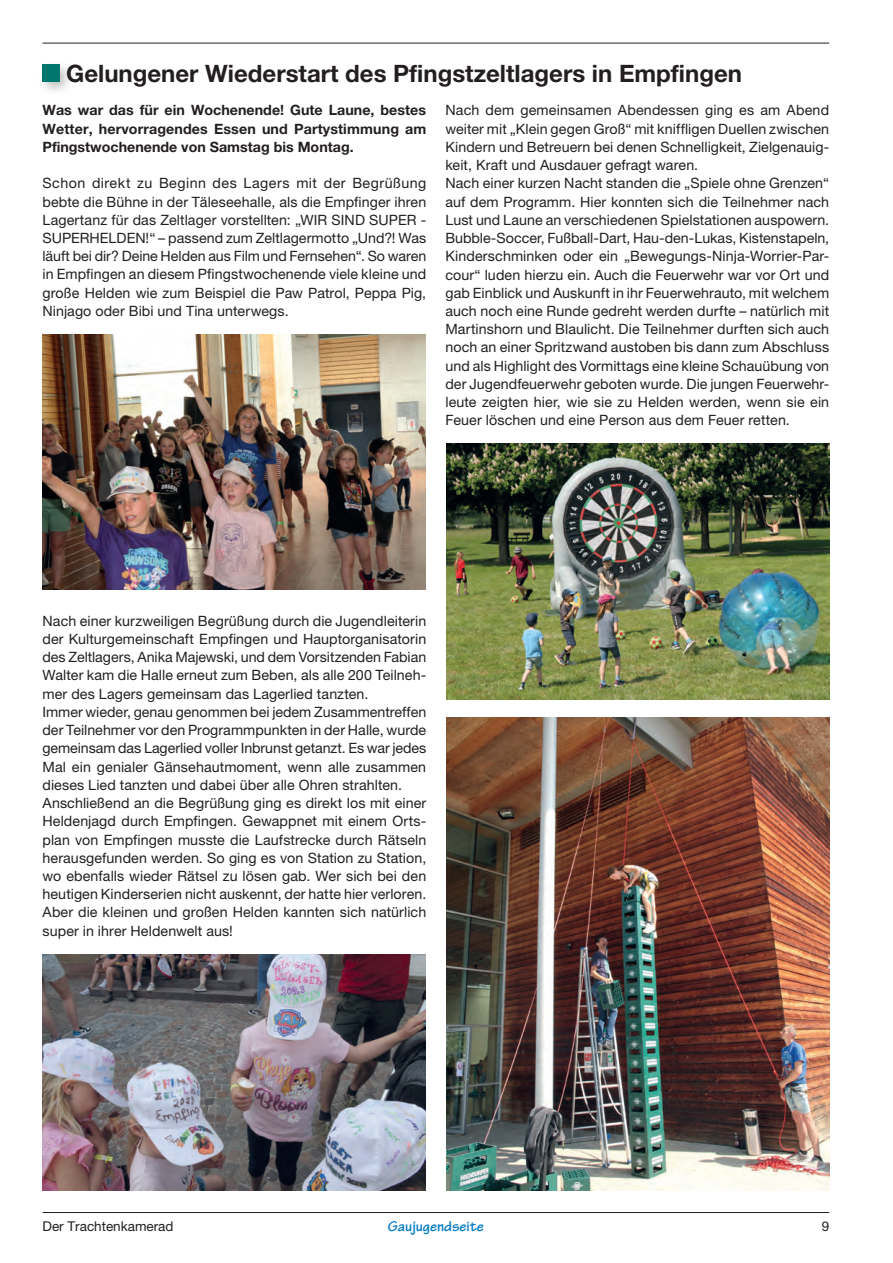
<style>
.page{position:relative;width:893px;height:1263px;background:#fff}
.page>*{position:absolute;margin:0;border:0;box-sizing:border-box;transform-origin:0 0}
.t1{font:700 24px "Helvetica Neue 75";color:#231f20}
.t2{font:700 15px "Tekton Pro";color:#007ac2}
.t3{font:14.25px/18.3px "Helvetica Neue 55";letter-spacing:.005em;color:#231f20}
.t4{font:700 14.25px/18.3px "Helvetica Neue 75";color:#231f20;text-align:justify}
.t5{font:13.5px "Helvetica Neue 55";color:#231f20}
</style>
<div class="page">
<hr style="left:43px;top:1212px;width:786px;height:1px;background:#231f20">
<hr style="left:43px;top:43px;width:786px;height:1px;background:#231f20">
<div style="left:38px;top:60px;width:36px;height:36px;background:#231f20;opacity:.3"></div>
<div style="left:43px;top:65px;width:17px;height:17px;background:#00776e"></div>
<img style="left:43px;top:334px;width:382px;height:256px">
<img style="left:446px;top:444px;width:383px;height:255px">
<img style="left:446px;top:717px;width:383px;height:474px">
<img style="left:43px;top:954px;width:382px;height:237px">
<h1 class="t1" style="left:66px;top:58px;width:677px">Gelungener Wiederstart des Pfingstzeltlagers in Empfingen</h1>
<p class="t4" style="left:43px;top:101px;width:385px">Was war das für ein Wochenende! Gute Laune, bestes Wetter, hervorragendes Essen und Partystimmung am Pfingstwochenende von Samstag bis Montag.</p>
<p class="t3" style="left:43px;top:174px;width:385px;text-align:justify">Schon direkt zu Beginn des Lagers mit der Begrüßung bebte die Bühne in der Täleseehalle, als die Empfinger ihren Lagertanz für das Zeltlager vorstellten: „WIR SIND SUPER - SUPERHELDEN!“ – passend zum Zeltlagermotto „Und?! Was läuft bei dir? Deine Helden aus Film und Fernsehen“. So waren in Empfingen an diesem Pfingstwochenende viele kleine und große Helden wie zum Beispiel die Paw Patrol, Peppa Pig, Ninjago oder Bibi und Tina unterwegs.</p>
<p class="t3" style="left:445px;top:101px;width:385px">Nach dem gemeinsamen Abendessen ging es am Abend weiter mit „Klein gegen Groß“ mit kniffligen Duellen zwischen Kindern und Betreuern bei denen Schnelligkeit, Zielgenauig&shy;keit, Kraft und Ausdauer gefragt waren.<br>Nach einer kurzen Nacht standen die „Spiele ohne Grenzen“ auf dem Programm. Hier konnten sich die Teilnehmer nach Lust und Laune an verschiedenen Spielstationen auspowern.<br>Bubble-Soccer, Fußball-Dart, Hau-den-Lukas, Kistenstapeln, Kinderschminken oder ein „Bewegungs-Ninja-Worrier-Par&shy;cour“ luden hierzu ein. Auch die Feuerwehr war vor Ort und gab Einblick und Auskunft in ihr Feuerwehrauto, mit welchem auch noch eine Runde gedreht werden durfte – natürlich mit Martinshorn und Blaulicht. Die Teilnehmer durften sich auch noch an einer Spritzwand austoben bis dann zum Abschluss und als Highlight des Vormittags eine kleine Schauübung von der Jugendfeuerwehr geboten wurde. Die jungen Feuerwehr&shy;leute zeigten hier, wie sie zu Helden werden, wenn sie ein Feuer löschen und eine Person aus dem Feuer retten.</p>
<p class="t3" style="left:43px;top:611px;width:385px">Nach einer kurzweiligen Begrüßung durch die Jugendleiterin der Kulturgemeinschaft Empfingen und Hauptorganisatorin des Zeltlagers, Anika Majewski, und dem Vorsitzenden Fabian Walter kam die Halle erneut zum Beben, als alle 200 Teilneh&shy;mer des Lagers gemeinsam das Lagerlied tanzten.<br>Immer wieder, genau genommen bei jedem Zusammentreffen der Teilnehmer vor den Programmpunkten in der Halle, wurde gemeinsam das Lagerlied voller Inbrunst getanzt. Es war jedes Mal ein genialer Gänsehautmoment, wenn alle zusammen dieses Lied tanzten und dabei über alle Ohren strahlten.<br>Anschließend an die Begrüßung ging es direkt los mit einer Heldenjagd durch Empfingen. Gewappnet mit einem Orts&shy;plan von Empfingen musste die Laufstrecke durch Rätseln herausgefunden werden. So ging es von Station zu Station, wo ebenfalls wieder Rätsel zu lösen gab. Wer sich bei den heutigen Kinderserien nicht auskennt, der hatte hier verloren.<br>Aber die kleinen und großen Helden kannten sich natürlich super in ihrer Heldenwelt aus!</p>
<p class="t5" style="left:43px;top:1218px;width:133px">Der Trachtenkamerad</p>
<p class="t2" style="left:388px;top:1217px;width:97px">Gaujugendseite</p>
<p class="t5" style="left:822px;top:1218px;width:9px">9</p>
</div>
